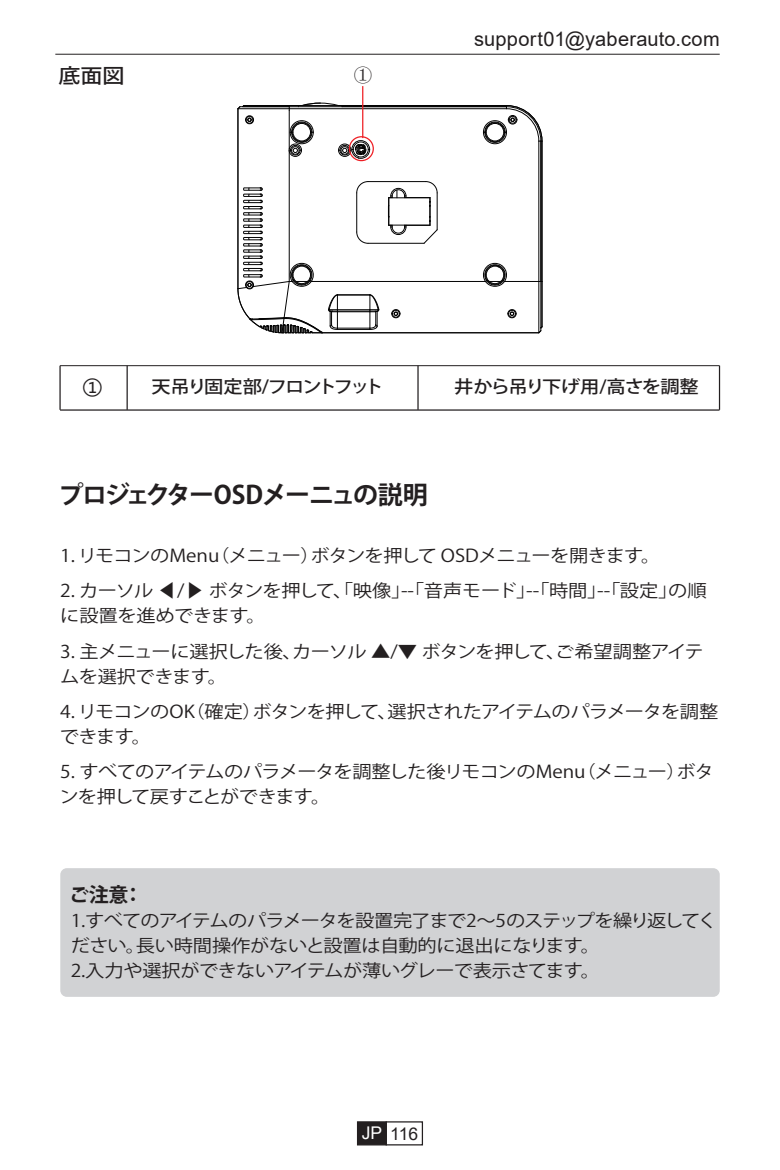
<style>
.page{position:relative;width:780px;height:1170px;background:#fff}
.page>*{position:absolute;margin:0;border:0;box-sizing:border-box;transform-origin:0 0}
.t1{font:700 25px "Koz Go Pro";letter-spacing:-.065em;color:#231f20}
.t2{font:20px "Arial";letter-spacing:.015em;color:#231f20}
.t3{font:700 20px "Koz Go Pro";color:#231f20}
.t4{font:500 20px "Koz Go Pro";color:#231f20;scale:1.1 1}
.t5{font:20px "Microsoft Ya Hei";color:#231f20}
.t6{font:300 18.5px "Adobe Song Std";color:#231f20}
.t7{font:17.5px/25px "Koz Go Pro";letter-spacing:-.04em;color:#231f20;scale:1.1 1}
.t8{font:17.5px/25px "Koz Go Pro";letter-spacing:-.02em;color:#231f20;scale:1.1 1}
.t9{font:500 17.5px "Koz Go Pro";letter-spacing:-.13em;color:#231f20;scale:1.1 1}
.t10{font:500 17.5px "Koz Go Pro";letter-spacing:-.05em;color:#231f20;scale:1.1 1}
.t11{font:17.5px "Arial";color:#231f20}
.s1{color:#fff}
</style>
<div class="page">
<hr style="left:356px;top:193px;width:1px;height:39px;background:#030303">
<hr style="left:289px;top:106px;width:217px;height:1px;background:#030303">
<hr style="left:289px;top:108px;width:217px;height:1px;background:#030303">
<hr style="left:538px;top:141px;width:1px;height:140px;background:#030303">
<hr style="left:368px;top:181px;width:58px;height:1px;background:#030303">
<hr style="left:368px;top:243px;width:56px;height:1px;background:#030303">
<hr style="left:337px;top:310px;width:33px;height:1px;background:#030303">
<svg style="left:356px;top:181px;width:12px;height:12px"></svg>
<svg style="left:356px;top:231px;width:12px;height:13px"></svg>
<hr style="left:540px;top:141px;width:1px;height:140px;background:#030303">
<hr style="left:337px;top:329px;width:33px;height:1px;background:#030303">
<svg style="left:391px;top:309px;width:9px;height:9px"></svg>
<hr style="left:504px;top:281px;width:35px;height:1px;background:#030303">
<hr style="left:311px;top:281px;width:174px;height:1px;background:#030303">
<hr style="left:289px;top:151px;width:1px;height:130px;background:#030303">
<hr style="left:337px;top:309px;width:33px;height:1px;background:#030303">
<hr style="left:337px;top:294px;width:33px;height:1px;background:#030303">
<hr style="left:337px;top:311px;width:33px;height:1px;background:#030303">
<hr style="left:337px;top:328px;width:33px;height:1px;background:#030303">
<svg style="left:369px;top:294px;width:10px;height:36px"></svg>
<svg style="left:388px;top:181px;width:50px;height:63px"></svg>
<svg style="left:483px;top:263px;width:24px;height:24px"></svg>
<svg style="left:507px;top:309px;width:9px;height:9px"></svg>
<hr style="left:237px;top:109px;width:1px;height:180px;background:#030303">
<svg style="left:483px;top:105px;width:59px;height:39px"></svg>
<hr style="left:322px;top:332px;width:217px;height:1px;background:#030303">
<hr style="left:338px;top:105px;width:168px;height:1px;background:#030303">
<svg style="left:237px;top:102px;width:133px;height:57px"></svg>
<hr style="left:541px;top:141px;width:1px;height:140px;background:#030303">
<svg style="left:538px;top:281px;width:5px;height:52px"></svg>
<svg style="left:237px;top:186px;width:101px;height:148px"></svg>
<div style="left:349px;top:136px;width:25px;height:25px;border:1px solid #ee1d23;border-radius:50%"></div>
<hr style="left:362px;top:86px;width:1px;height:52px;background:#ee1d23">
<div style="left:60px;top:868px;width:659px;height:128px;background:#d1d2d4;border-radius:7px"></div>
<hr style="left:60px;top:365px;width:659px;height:1px;background:#231f20">
<hr style="left:60px;top:409px;width:659px;height:1px;background:#231f20">
<hr style="left:126px;top:365px;width:2px;height:45px;background:#231f20">
<hr style="left:59px;top:365px;width:2px;height:45px;background:#231f20">
<hr style="left:417px;top:365px;width:1px;height:45px;background:#231f20">
<hr style="left:55px;top:54px;width:664px;height:1px;background:#231f20">
<div style="left:357px;top:1121px;width:30px;height:24px;background:#231f20;border:1px solid #231f20"></div>
<div style="left:385px;top:1121px;width:38px;height:24px;border:1px solid #231f20"></div>
<p class="t4" style="left:59px;top:63px;width:62px">底面図</p>
<p class="t6" style="left:354px;top:65px;width:20px">①</p>
<p class="t2" style="left:473px;top:25px;width:229px">Support@yabertech.com</p>
<p class="t2" style="left:492px;top:25px;width:229px">Support@yabertech.com</p>
<p class="t2" style="left:474px;top:25px;width:93px">support01</p>
<p class="t2" style="left:636px;top:25px;width:41px">auto</p>
<p class="t5" style="left:83px;top:372px;width:21px">①</p>
<p class="t9" style="left:151px;top:375px;width:213px">天吊り固定部/フロントフット</p>
<p class="t10" style="left:454px;top:375px;width:224px">井から吊り下げ用/高さを調整</p>
<h1 class="t1" style="left:58px;top:478px;width:371px">プロジェクターOSDメーニュの説明</h1>
<p class="t7" style="left:60px;top:544px;width:547px">1. リモコンのMenu（メニュー）ボタンを押して OSDメニューを開きます。</p>
<p class="t8" style="left:60px;top:579px;width:589px">2. カーソル ◀/▶ ボタンを押して、「映像」--「音声モード」--「時間」--「設定」の順に設置を進めできます。</p>
<p class="t7" style="left:60px;top:639px;width:586px">3. 主メニューに選択した後、カーソル ▲/▼ ボタンを押して、ご希望調整アイテムを選択できます。</p>
<p class="t7" style="left:60px;top:699px;width:600px">4. リモコンのOK（確定）ボタンを押して、選択されたアイテムのパラメータを調整できます。</p>
<p class="t7" style="left:59px;top:759px;width:596px">5. すべてのアイテムのパラメータを調整した後リモコンのMenu（メニュー）ボタンを押して戻すことができます。</p>
<p class="t3" style="left:69px;top:882px;width:75px">ご注意：</p>
<p class="t7" style="left:71px;top:908px;width:589px">1.すべてのアイテムのパラメータを設置完了まで2～5のステップを繰り返してください。長い時間操作がないと設置は自動的に退出になります。<br>2.入力や選択ができないアイテムが薄いグレーで表示さてます。</p>
<p class="t11" style="left:362px;top:1121px;width:58px"><span class="s1">JP</span> 116</p>
</div>
